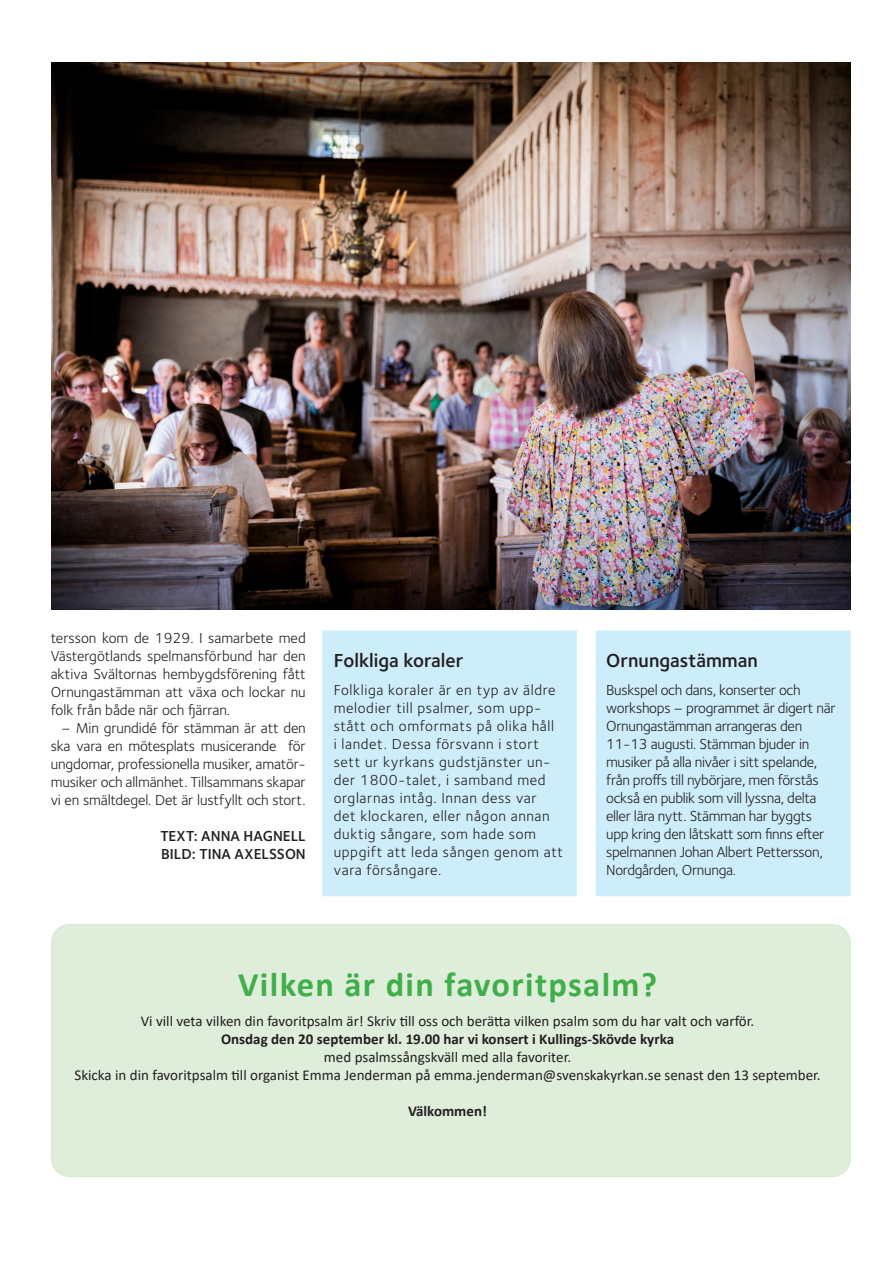
<style>
.page{position:relative;width:893px;height:1263px;background:#fff}
.page>*{position:absolute;margin:0;border:0;box-sizing:border-box;transform-origin:0 0}
.t1{font:700 34.5px "Calibri";letter-spacing:.04em;color:#40ae49}
.t2{font:600 19.5px "Foundry Sterling OT3";color:#231f20}
.t3{font:15px/18px "Foundry Sterling OT3";letter-spacing:-.01em;color:#231f20;text-align:justify}
.t4{font:15px/18px "Foundry Sterling OT3";letter-spacing:.04em;color:#231f20}
.t5{font:15px "Calibri";color:#231f20}
.t6{font:700 15px/18px "Calibri";color:#231f20;text-align:center}
.t7{font:600 15px/18px "Foundry Sterling OT3";color:#231f20}
.s1{font-weight:400}
</style>
<div class="page">
<div style="left:322px;top:630px;width:255px;height:266px;background:#ceedfb"></div>
<div style="left:52px;top:924px;width:798px;height:252px;background:#dfeddb;border-radius:18px"></div>
<div style="left:51px;top:924px;width:800px;height:253px;border:2px solid #b0d5a7;border-radius:18px"></div>
<img style="left:51px;top:63px;width:799px;height:546px">
<div style="left:596px;top:630px;width:255px;height:266px;background:#ceedfb;border:2px solid #9cdcf8"></div>
<p class="t3" style="left:51px;top:628px;width:257px">tersson kom de 1929. I samarbete med Västergötlands spelmansförbund har den aktiva Svältornas hembygdsförening fått Ornungastämman att växa och lockar nu folk från både när och fjärran.</p>
<p class="t3" style="left:51px;top:718px;width:257px;text-indent:11px">– Min grundidé för stämman är att den ska vara en mötesplats musicerande för ungdomar, professionella musiker, amatör&shy;musiker och allmänhet. Tillsammans skapar vi en smältdegel. Det är lustfyllt och stort.</p>
<p class="t7" style="left:160px;top:826px;width:147px">TEXT: ANNA HAGNELL<br>BILD: TINA AXELSSON</p>
<p class="t2" style="left:334px;top:645px;width:131px">Folkliga koraler</p>
<p class="t4" style="left:334px;top:680px;width:231px">Folkliga koraler är en typ av äldre melodier till psalmer, som upp&shy;stått och omformats på olika håll<br>i landet. Dessa försvann i stort sett ur kyrkans gudstjänster un&shy;der 1800-talet, i samband med orglarnas intåg. Innan dess var<br>det klockaren, eller någon annan duktig sångare, som hade som uppgift att leda sången genom att vara försångare.</p>
<p class="t2" style="left:606px;top:645px;width:153px">Ornungastämman</p>
<p class="t3" style="left:606px;top:680px;width:231px;text-align:left">Buskspel och dans, konserter och workshops – programmet är digert när Ornungastämman arrangeras den 11-13 augusti. Stämman bjuder in musiker på alla nivåer i sitt spelande, från proffs till nybörjare, men förstås också en publik som vill lyssna, delta eller lära nytt. Stämman har byggts upp kring den låtskatt som finns efter spelmannen Johan Albert Pettersson, Nordgården, Ornunga.</p>
<p class="t1" style="left:238px;top:960px;width:420px">Vilken är din favoritpsalm?</p>
<p class="t5" style="left:141px;top:1011px;width:615px">Vi vill veta vilken din favoritpsalm är! Skriv till oss och berätta vilken psalm som du har valt och varför.</p>
<p class="t6" style="left:221px;top:1030px;width:455px">Onsdag den 20 september kl. 19.00 har vi konsert i Kullings-Skövde kyrka <span class="s1">med psalmssångskväll med alla favoriter.</span></p>
<p class="t5" style="left:74px;top:1065px;width:748px">Skicka in din favoritpsalm till organist Emma Jenderman på emma.jenderman@svenskakyrkan.se senast den 13 september.</p>
<p class="t6" style="left:408px;top:1102px;width:80px">Välkommen!</p>
</div>
